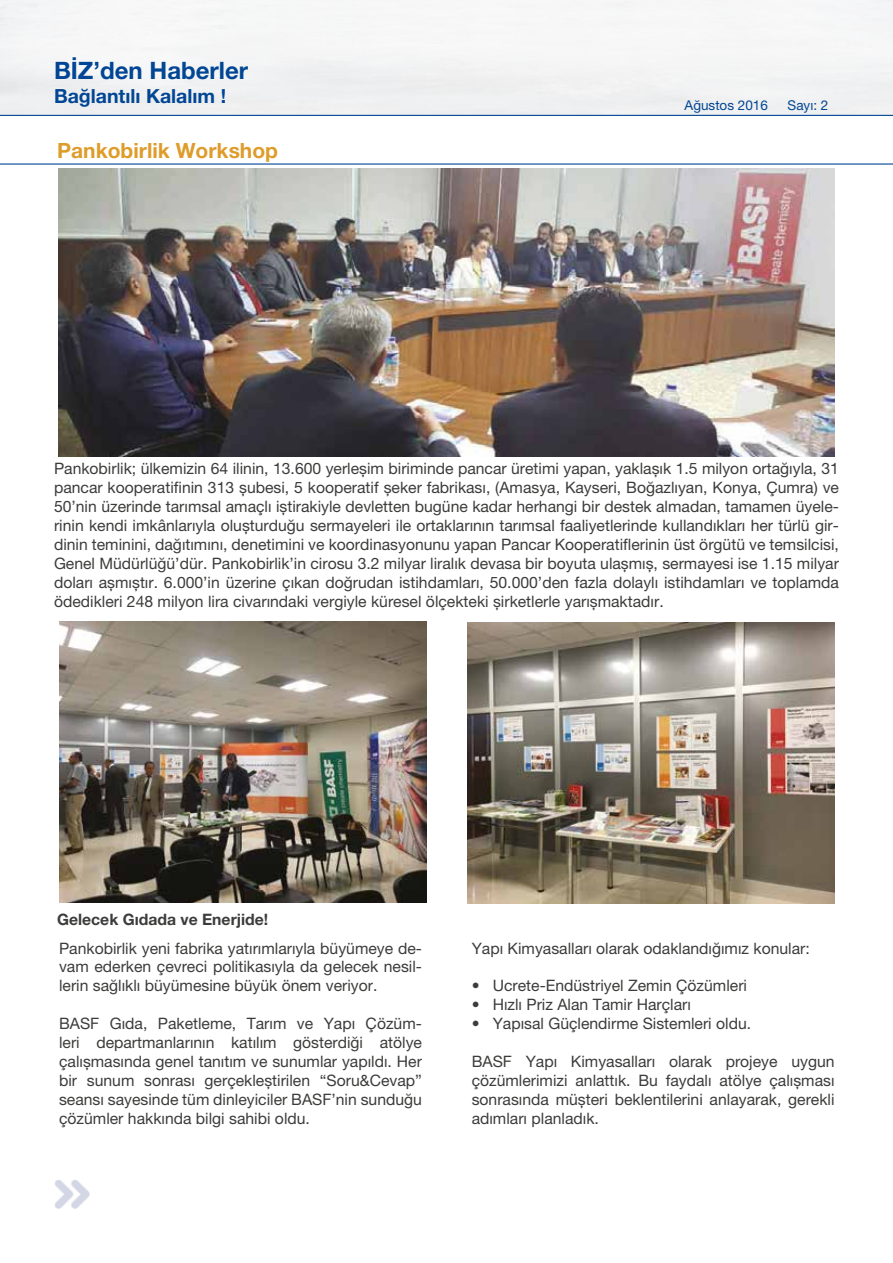
<style>
.page{position:relative;width:893px;height:1263px;background:#fff}
.page>*{position:absolute;margin:0;border:0;box-sizing:border-box;transform-origin:0 0}
.t1{font:700 24px "Helvetica Neue LT Pro";color:#014694}
.t2{font:700 21px "Helvetica Neue LT Pro";color:#de9c2b}
.t3{font:700 19.5px "Helvetica Neue LT Pro";color:#014694}
.t4{font:15.75px/18.9px "Helvetica Neue LT Pro";color:#3c3c3b;text-align:justify}
.t5{font:700 15.75px "Helvetica Neue LT Pro";color:#3c3c3b}
.t6{font:13.5px "Helvetica Neue LT Pro";color:#014694}
</style>
<div class="page">
<img style="left:55px;top:1180px;width:35px;height:29px">
<hr style="left:0;top:115px;width:893px;height:1px;background:#014694">
<hr style="left:0;top:163px;width:893px;height:2px;background:#014694">
<img style="left:58px;top:169px;width:777px;height:287px">
<img style="left:468px;top:623px;width:367px;height:281px">
<img style="left:59px;top:622px;width:367px;height:280px">
<h1 class="t1" style="left:54px;top:56px;width:196px">BİZ’den Haberler</h1>
<p class="t3" style="left:54px;top:83px;width:174px">Bağlantılı Kalalım !</p>
<h2 class="t2" style="left:57px;top:137px;width:222px">Pankobirlik Workshop</h2>
<p class="t6" style="left:685px;top:98px;width:85px">Ağustos 2016</p>
<p class="t6" style="left:788px;top:98px;width:42px">Sayı: 2</p>
<p class="t4" style="left:54px;top:459px;width:786px">Pankobirlik; ülkemizin 64 ilinin, 13.600 yerleşim biriminde pancar üretimi yapan, yaklaşık 1.5 milyon ortağıyla, 31 pancar kooperatifinin 313 şubesi, 5 kooperatif şeker fabrikası, (Amasya, Kayseri, Boğazlıyan, Konya, Çumra) ve 50’nin üzerinde tarımsal amaçlı iştirakiyle devletten bugüne kadar herhangi bir destek almadan, tamamen üyele&shy;rinin kendi imkânlarıyla oluşturduğu sermayeleri ile ortaklarının tarımsal faaliyetlerinde kullandıkları her türlü gir&shy;dinin teminini, dağıtımını, denetimini ve koordinasyonunu yapan Pancar Kooperatiflerinin üst örgütü ve temsilcisi, Genel Müdürlüğü’dür. Pankobirlik’in cirosu 3.2 milyar liralık devasa bir boyuta ulaşmış, sermayesi ise 1.15 milyar doları aşmıştır. 6.000’in üzerine çıkan doğrudan istihdamları, 50.000’den fazla dolaylı istihdamları ve toplamda ödedikleri 248 milyon lira civarındaki vergiyle küresel ölçekteki şirketlerle yarışmaktadır.</p>
<p class="t5" style="left:57px;top:910px;width:213px">Gelecek Gıdada ve Enerjide!</p>
<p class="t4" style="left:59px;top:938px;width:364px">Pankobirlik yeni fabrika yatırımlarıyla büyümeye de&shy;vam ederken çevreci politikasıyla da gelecek nesil&shy;lerin sağlıklı büyümesine büyük önem veriyor.</p>
<p class="t4" style="left:59px;top:1014px;width:364px">BASF Gıda, Paketleme, Tarım ve Yapı Çözüm&shy;leri departmanlarının katılım gösterdiği atölye çalışmasında genel tanıtım ve sunumlar yapıldı. Her bir sunum sonrası gerçekleştirilen “Soru&amp;Cevap” seansı sayesinde tüm dinleyiciler BASF’nin sunduğu çözümler hakkında bilgi sahibi oldu.</p>
<p class="t4" style="left:472px;top:938px;width:340px">Yapı Kimyasalları olarak odaklandığımız konular:</p>
<p class="t4" style="left:472px;top:976px;width:277px">• Ucrete-Endüstriyel Zemin Çözümleri</p>
<p class="t4" style="left:472px;top:995px;width:221px">• Hızlı Priz Alan Tamir Harçları</p>
<p class="t4" style="left:472px;top:1014px;width:281px">• Yapısal Güçlendirme Sistemleri oldu.</p>
<p class="t4" style="left:472px;top:1052px;width:364px">BASF Yapı Kimyasalları olarak projeye uygun çözümlerimizi anlattık. Bu faydalı atölye çalışması sonrasında müşteri beklentilerini anlayarak, gerekli adımları planladık.</p>
</div>
